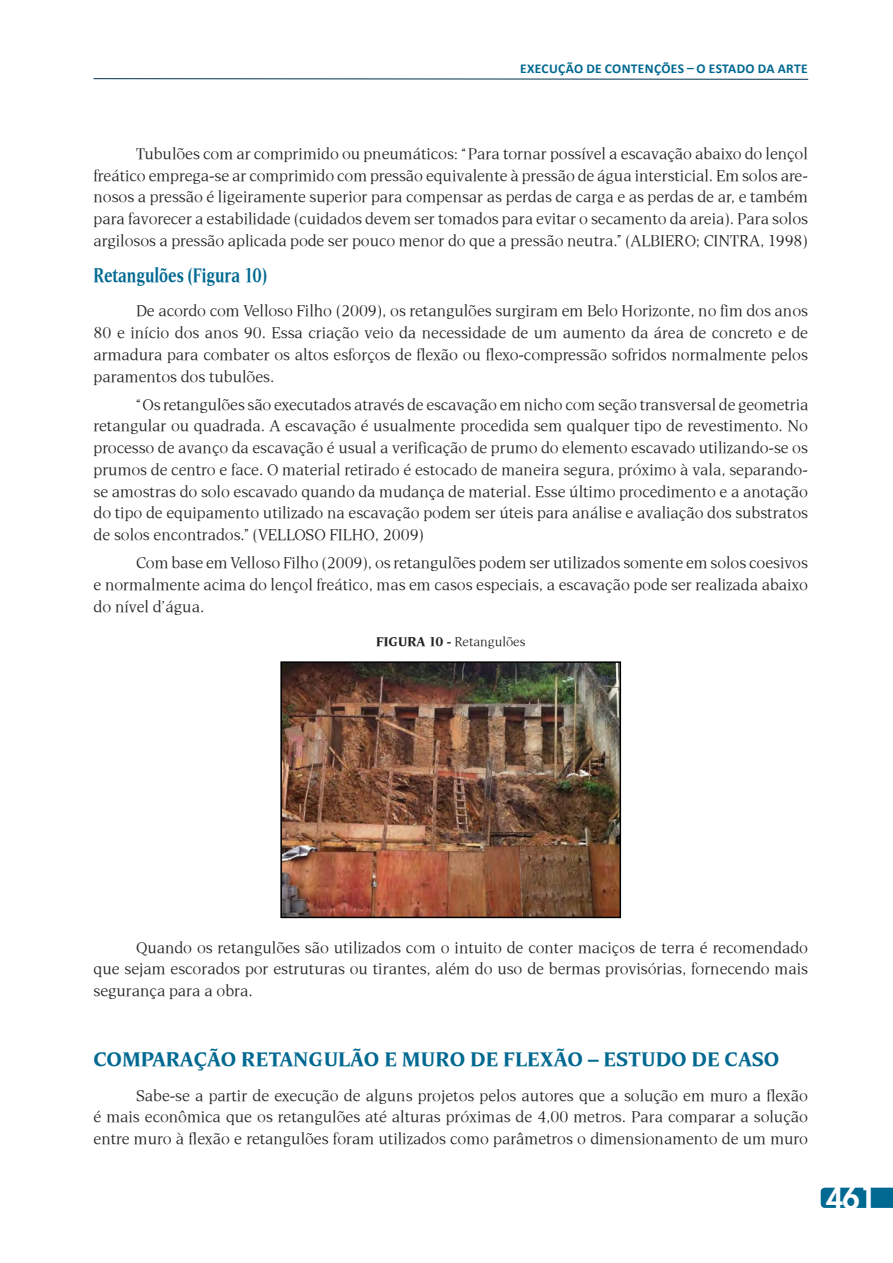
<style>
.page{position:relative;width:893px;height:1263px;background:#fff}
.page>*{position:absolute;margin:0;border:0;box-sizing:border-box;transform-origin:0 0}
.t1{font:800 30px "Futura Std";color:#fff}
.t2{font:700 21px "Esperanto";color:#006991}
.t3{font:700 21px "Esperanto Cond";color:#006991}
.t4{font:16.5px/21.8px "Esperanto";color:#231f20;text-align:justify}
.t5{font:700 13.5px "Calibri";letter-spacing:.025em;color:#006991}
.t6{font:13.5px "Esperanto";color:#231f20}
.s1{font-weight:700}
</style>
<div class="page">
<svg style="left:93px;top:78px;width:716px;height:2px"></svg>
<svg style="left:821px;top:1188px;width:72px;height:20px"></svg>
<img style="left:283px;top:664px;width:335px;height:251px">
<div style="left:280px;top:661px;width:341px;height:257px;border:2px solid #000"></div>
<p class="t5" style="left:520px;top:60px;width:289px">EXECUÇÃO DE CONTENÇÕES – O ESTADO DA ARTE</p>
<p class="t4" style="left:94px;top:142px;width:716px;text-indent:43px">Tubulões com ar comprimido ou pneumáticos: “Para tornar possível a escavação abaixo do lençol freático emprega-se ar comprimido com pressão equivalente à pressão de água intersticial. Em solos are&shy;nosos a pressão é ligeiramente superior para compensar as perdas de carga e as perdas de ar, e também para favorecer a estabilidade (cuidados devem ser tomados para evitar o secamento da areia). Para solos argilosos a pressão aplicada pode ser pouco menor do que a pressão neutra.” (ALBIERO; CINTRA, 1998)</p>
<p class="t3" style="left:94px;top:263px;width:175px">Retangulões (Figura 10)</p>
<p class="t4" style="left:94px;top:300px;width:716px;text-indent:43px">De acordo com Velloso Filho (2009), os retangulões surgiram em Belo Horizonte, no fim dos anos 80 e início dos anos 90. Essa criação veio da necessidade de um aumento da área de concreto e de armadura para combater os altos esforços de flexão ou flexo-compressão sofridos normalmente pelos paramentos dos tubulões.</p>
<p class="t4" style="left:94px;top:393px;width:716px;text-indent:43px">“Os retangulões são executados através de escavação em nicho com seção transversal de geometria retangular ou quadrada. A escavação é usualmente procedida sem qualquer tipo de revestimento. No processo de avanço da escavação é usual a verificação de prumo do elemento escavado utilizando-se os prumos de centro e face. O material retirado é estocado de maneira segura, próximo à vala, separando&shy;se amostras do solo escavado quando da mudança de material. Esse último procedimento e a anotação do tipo de equipamento utilizado na escavação podem ser úteis para análise e avaliação dos substratos de solos encontrados.” (VELLOSO FILHO, 2009)</p>
<p class="t4" style="left:94px;top:552px;width:716px;text-indent:43px">Com base em Velloso Filho (2009), os retangulões podem ser utilizados somente em solos coesivos e normalmente acima do lençol freático, mas em casos especiais, a escavação pode ser realizada abaixo do nível d’água.</p>
<p class="t6" style="left:376px;top:634px;width:151px"><span class="s1">FIGURA 10 -</span> Retangulões</p>
<p class="t4" style="left:94px;top:936px;width:716px;text-indent:43px">Quando os retangulões são utilizados com o intuito de conter maciços de terra é recomendado que sejam escorados por estruturas ou tirantes, além do uso de bermas provisórias, fornecendo mais segurança para a obra.</p>
<p class="t2" style="left:94px;top:1047px;width:687px">COMPARAÇÃO RETANGULÃO E MURO DE FLEXÃO – ESTUDO DE CASO</p>
<p class="t4" style="left:94px;top:1084px;width:716px;text-indent:43px">Sabe-se a partir de execução de alguns projetos pelos autores que a solução em muro a flexão é mais econômica que os retangulões até alturas próximas de 4,00 metros. Para comparar a solução entre muro à flexão e retangulões foram utilizados como parâmetros o dimensionamento de um muro</p>
<h1 class="t1" style="left:826px;top:1179px;width:52px">461</h1>
</div>
